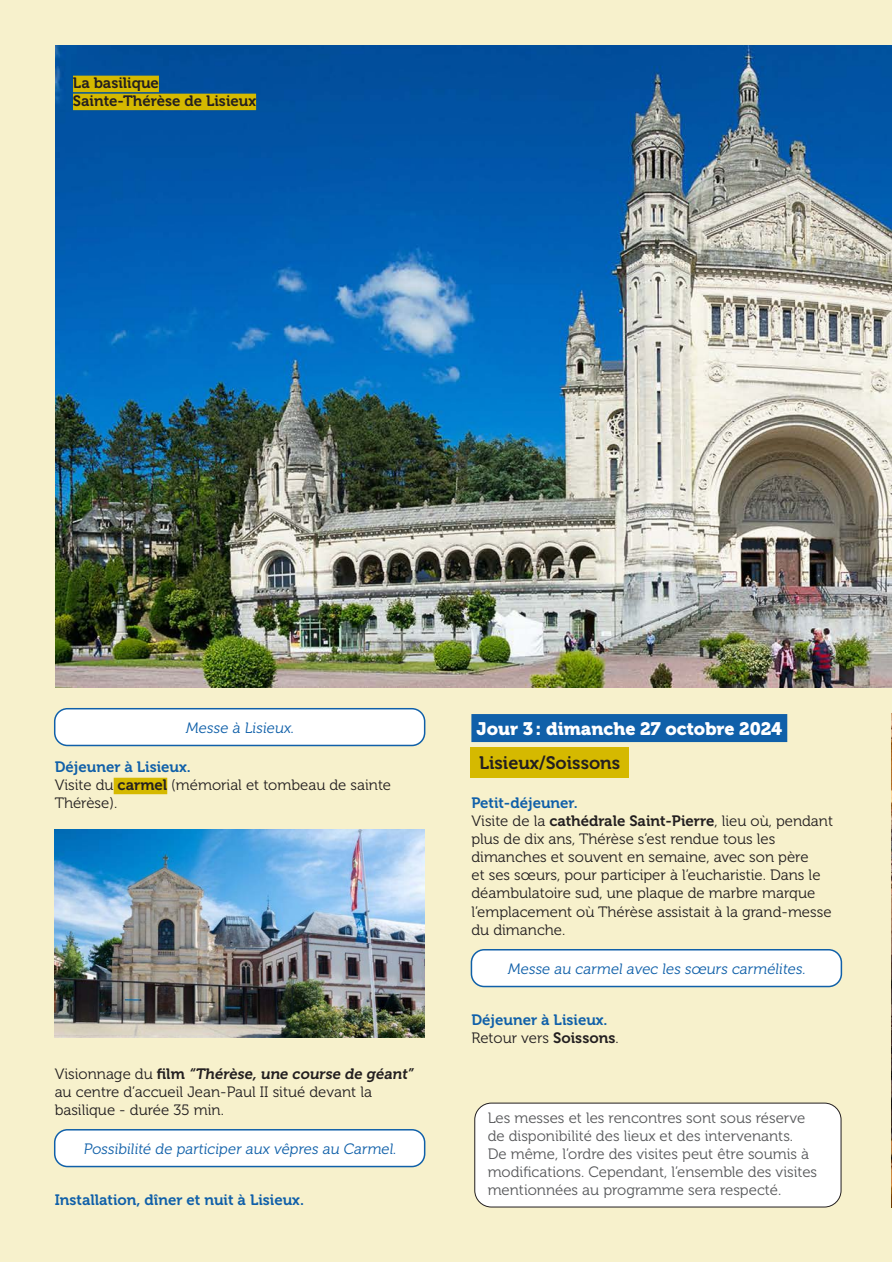
<style>
.page{position:relative;width:893px;height:1263px;background:#fff}
.page>*{position:absolute;margin:0;border:0;box-sizing:border-box;transform-origin:0 0}
.t1{font:18px "Museo 900";color:#fff}
.t2{font:18px "Museo 700";color:#231f20}
.t3{font:15px/18px "Museo 300";color:#231f20}
.t4{font:15px/18px "Museo 300";color:#57585a}
.t5{font:15px "Museo 300";color:#1060a9}
.t6{font:15px "Museo 700";color:#1060a9}
.t7{font:15px/18px "Museo 700";color:#231f20}
.s1{font-family:"Museo 700"}
.s2{font-family:"Museo 300"}
</style>
<div class="page">
<div style="left:0;top:0;width:891px;height:1261px;background:#f7f1cc"></div>
<div style="left:55px;top:708px;width:370px;height:37px;background:#fff;border-radius:13px"></div>
<div style="left:54px;top:708px;width:371px;height:38px;border:2px solid #1060a9;border-radius:13px"></div>
<div style="left:114px;top:778px;width:53px;height:16px;background:#d5b900"></div>
<div style="left:55px;top:1129px;width:370px;height:37px;background:#fff;border-radius:13px"></div>
<div style="left:54px;top:1129px;width:371px;height:38px;border:2px solid #1060a9;border-radius:13px"></div>
<img style="left:55px;top:829px;width:370px;height:209px">
<div style="left:471px;top:714px;width:316px;height:28px;border:6px solid #1060a9"></div>
<div style="left:477px;top:716px;width:305px;height:23px;background:#1060a9"></div>
<div style="left:471px;top:747px;width:158px;height:31px;background:#d5b900"></div>
<div style="left:471px;top:949px;width:370px;height:37px;background:#fff;border-radius:13px"></div>
<div style="left:471px;top:949px;width:371px;height:38px;border:2px solid #1060a9;border-radius:13px"></div>
<img style="left:56px;top:45px;width:835px;height:642px">
<div style="left:475px;top:1103px;width:366px;height:104px;background:#fff;border-radius:17px"></div>
<div style="left:474px;top:1103px;width:367px;height:104px;border:1px solid #231f20;border-radius:17px"></div>
<img style="left:891px;top:713px;width:1px;height:494px">
<div style="left:73px;top:76px;width:86px;height:16px;background:#d5b900"></div>
<div style="left:73px;top:94px;width:183px;height:16px;background:#d5b900"></div>
<p class="t7" style="left:73px;top:74px;width:185px">La basilique<br>Sainte-Thérèse de Lisieux</p>
<p class="t5" style="left:186px;top:719px;width:112px">Messe à Lisieux.</p>
<p class="t6" style="left:55px;top:759px;width:138px">Déjeuner à Lisieux.</p>
<p class="t3" style="left:55px;top:777px;width:338px">Visite du <span class="s1">carmel</span> (mémorial et tombeau de sainte<br>Thérèse).</p>
<p class="t7" style="left:55px;top:1064px;width:363px"><span class="s2">V i s i o n n a g e d u</span> fi l m “Thérèse, une course de géant”</p>
<p class="t3" style="left:55px;top:1083px;width:319px">au centre d’accueil Jean-Paul II situé devant la basilique - durée 35 min.</p>
<p class="t5" style="left:83px;top:1140px;width:317px">Possibilité de participer aux vêpres au Carmel.</p>
<p class="t6" style="left:55px;top:1191px;width:251px">Installation, dîner et nuit à Lisieux.</p>
<p class="t1" style="left:477px;top:718px;width:307px">Jour 3 : dimanche 27 octobre 2024</p>
<p class="t2" style="left:479px;top:753px;width:143px">Lisieux/Soissons</p>
<p class="t6" style="left:471px;top:795px;width:108px">Petit-déjeuner.</p>
<p class="t3" style="left:471px;top:813px;width:363px">Visite de la <span class="s1">cathédrale Saint-Pierre</span>, lieu où, pendant plus de dix ans, Thérèse s’est rendue tous les dimanches et souvent en semaine, avec son père<br>et ses sœurs, pour participer à l’eucharistie. Dans le déambulatoire sud, une plaque de marbre marque l’emplacement où Thérèse assistait à la grand-messe du dimanche.</p>
<p class="t5" style="left:507px;top:960px;width:302px">Messe au carmel avec les sœurs carmélites.</p>
<p class="t6" style="left:471px;top:1011px;width:138px">Déjeuner à Lisieux.</p>
<p class="t3" style="left:471px;top:1029px;width:149px">Retour vers <span class="s1">Soissons</span>.</p>
<p class="t4" style="left:488px;top:1109px;width:331px">Les messes et les rencontres sont sous réserve de disponibilité des lieux et des intervenants.<br>De même, l’ordre des visites peut être soumis à modifications. Cependant, l’ensemble des visites mentionnées au programme sera respecté.</p>
</div>
